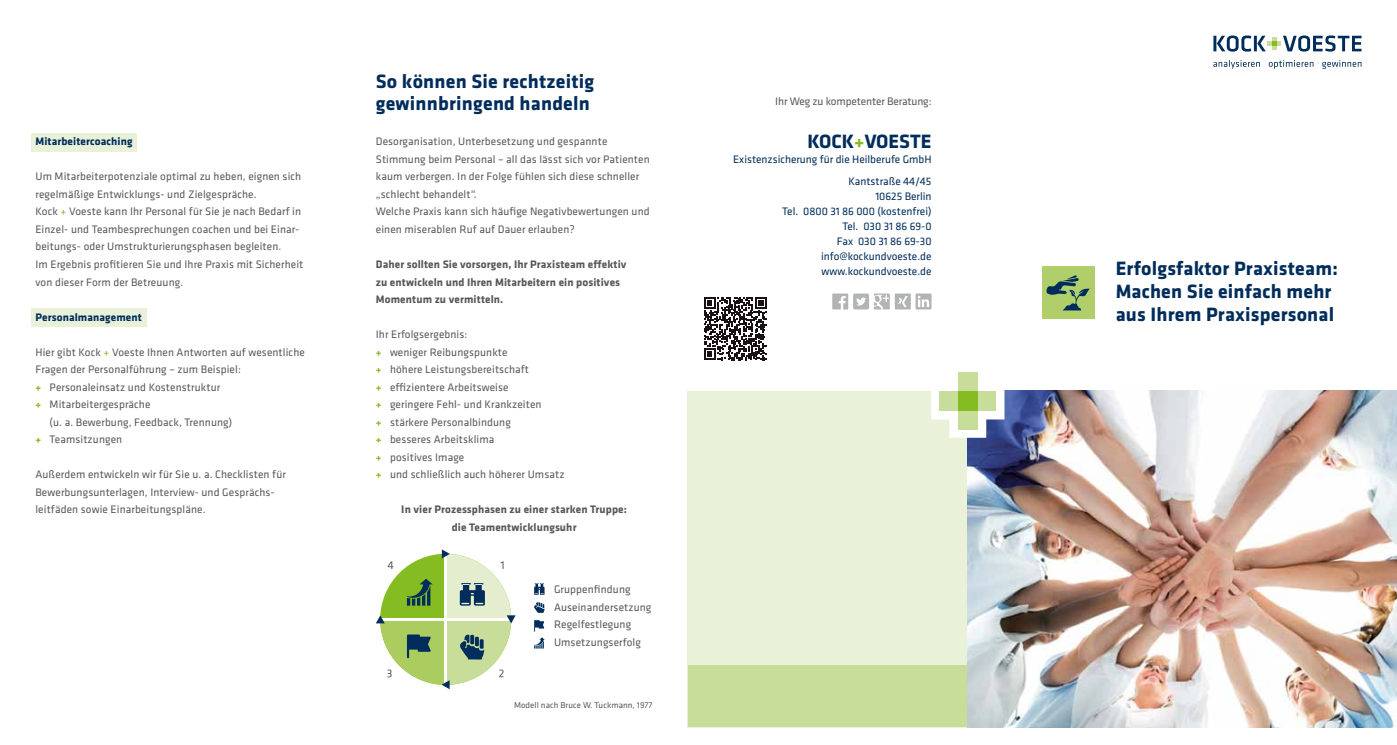
<style>
.page{position:relative;width:1397px;height:745px;background:#fff}
.page>*{position:absolute;margin:0;border:0;box-sizing:border-box;transform-origin:0 0}
.t1{font:700 20px/22.5px "Klavika Basic";letter-spacing:.01em;color:#002d5c}
.t2{font:11.25px/17.5px "Klavika Basic";letter-spacing:.01em;color:#585857}
.t3{font:700 11.25px/17.5px "Klavika Basic";letter-spacing:.01em;color:#585857}
.t4{font:11.25px/15px "Klavika Basic";color:#002d5c;text-align:right}
.t5{font:700 11.25px "Klavika Basic";letter-spacing:.01em;color:#002d5c}
.t6{font:11.25px "Klavika Basic";letter-spacing:-.01em;color:#585857}
.t7{font:8.75px "Klavika Basic";letter-spacing:.01em;color:#585857}
.s1{color:#85bc21}
.s2{font-weight:700;color:#85bc21}
</style>
<div class="page">
<div style="left:687px;top:390px;width:319px;height:336px;background:#eaf1d9"></div>
<div style="left:687px;top:665px;width:299px;height:61px;background:#c9dd9a"></div>
<svg style="left:704px;top:297px;width:62px;height:63px"></svg>
<svg style="left:1213px;top:60px;width:46px;height:9px"></svg>
<svg style="left:1268px;top:60px;width:45px;height:9px"></svg>
<svg style="left:1322px;top:60px;width:39px;height:9px"></svg>
<svg style="left:1213px;top:35px;width:148px;height:17px"></svg>
<div style="left:1042px;top:267px;width:52px;height:52px;background:#b0cf6b"></div>
<img style="left:967px;top:390px;width:429px;height:336px">
<svg style="left:930px;top:372px;width:74px;height:65px"></svg>
<div style="left:957px;top:372px;width:20px;height:19px;background:#c9dd9a"></div>
<div style="left:957px;top:410px;width:20px;height:19px;background:#c9dd9a"></div>
<div style="left:939px;top:391px;width:18px;height:19px;background:#c9dd9a"></div>
<div style="left:977px;top:391px;width:18px;height:19px;background:#c9dd9a"></div>
<div style="left:957px;top:391px;width:20px;height:19px;background:#85bc21"></div>
<svg style="left:1046px;top:275px;width:43px;height:35px"></svg>
<div style="left:31px;top:308px;width:115px;height:19px;background:#eaf1d9"></div>
<div style="left:31px;top:133px;width:106px;height:18px;background:#eaf1d9"></div>
<svg style="left:376px;top:549px;width:139px;height:139px"></svg>
<svg style="left:534px;top:620px;width:10px;height:11px"></svg>
<svg style="left:534px;top:583px;width:10px;height:11px"></svg>
<svg style="left:534px;top:637px;width:10px;height:11px"></svg>
<svg style="left:534px;top:602px;width:10px;height:10px"></svg>
<svg style="left:832px;top:293px;width:99px;height:16px"></svg>
<p class="t5" style="left:35px;top:133px;width:99px">Mitarbeitercoaching</p>
<p class="t2" style="left:35px;top:167px;width:269px">Um Mitarbeiterpotenziale optimal zu heben, eignen sich regelmäßige Entwicklungs- und Zielgespräche.<br>Kock <span class="s1">+</span> Voeste kann Ihr Personal für Sie je nach Bedarf in Einzel- und Teambesprechungen coachen und bei Einar&shy;beitungs- oder Umstrukturierungsphasen begleiten.<br>Im Ergebnis profitieren Sie und Ihre Praxis mit Sicherheit von dieser Form der Betreuung.</p>
<p class="t5" style="left:35px;top:308px;width:108px">Personalmanagement</p>
<p class="t2" style="left:35px;top:342px;width:271px">Hier gibt Kock <span class="s1">+</span> Voeste Ihnen Antworten auf wesentliche</p>
<p class="t2" style="left:35px;top:360px;width:207px">Fragen der Personalführung – zum Beispiel:</p>
<p class="t2" style="left:35px;top:377px;width:186px"><span class="s2">+</span> Personaleinsatz und Kostenstruktur</p>
<p class="t2" style="left:35px;top:395px;width:116px"><span class="s2">+</span> Mitarbeitergespräche</p>
<p class="t2" style="left:50px;top:412px;width:184px">(u. a. Bewerbung, Feedback, Trennung)</p>
<p class="t2" style="left:35px;top:430px;width:88px"><span class="s2">+</span> Teamsitzungen</p>
<p class="t2" style="left:35px;top:465px;width:252px">Außerdem entwickeln wir für Sie u. a. Checklisten für<br>Bewerbungsunterlagen, Interview- und Gesprächs&shy;leitfäden sowie Einarbeitungspläne.</p>
<h1 class="t1" style="left:376px;top:69px;width:220px">So können Sie rechtzeitig gewinnbringend handeln</h1>
<p class="t2" style="left:376px;top:132px;width:275px">Desorganisation, Unterbesetzung und gespannte Stimmung beim Personal – all das lässt sich vor Patienten kaum verbergen. In der Folge fühlen sich diese schneller „schlecht behandelt“.<br>Welche Praxis kann sich häufige Negativbewertungen und einen miserablen Ruf auf Dauer erlauben?</p>
<p class="t3" style="left:376px;top:255px;width:252px">Daher sollten Sie vorsorgen, Ihr Praxisteam effektiv zu entwickeln und Ihren Mitarbeitern ein positives<br>Momentum zu vermitteln.</p>
<p class="t2" style="left:376px;top:325px;width:190px">Ihr Erfolgsergebnis:<br><span class="s2">+</span> weniger Reibungspunkte<br><span class="s2">+</span> höhere Leistungsbereitschaft<br><span class="s2">+</span> effizientere Arbeitsweise<br><span class="s2">+</span> geringere Fehl- und Krankzeiten<br><span class="s2">+</span> stärkere Personalbindung<br><span class="s2">+</span> besseres Arbeitsklima<br><span class="s2">+</span> positives Image<br><span class="s2">+</span> und schließlich auch höherer Umsatz</p>
<p class="t3" style="left:401px;top:500px;width:227px;text-align:center">In vier Prozessphasen zu einer starken Truppe: die Teamentwicklungsuhr</p>
<p class="t2" style="left:554px;top:580px;width:99px">Gruppenfindung<br>Auseinandersetzung<br>Regelfestlegung<br>Umsetzungserfolg</p>
<p class="t7" style="left:514px;top:699px;width:140px">Modell nach Bruce W. Tuckmann, 1977</p>
<p class="t6" style="left:775px;top:94px;width:158px">Ihr Weg zu kompetenter Beratung:</p>
<h1 class="t1" style="left:807px;top:129px;width:126px">Kock<span class="s1">+</span>Voeste</h1>
<p class="t4" style="left:733px;top:147px;width:200px;line-height:22.5px">Existenzsicherung für die Heilberufe GmbH<br>Kantstraße 44/45</p>
<p class="t4" style="left:782px;top:189px;width:151px">10625 Berlin<br>Tel. 0800 31 86 000 (kostenfrei)<br>Tel. 030 31 86 69-0<br>Fax 030 31 86 69-30 info@kockundvoeste.de www.kockundvoeste.de</p>
<h1 class="t1" style="left:1115px;top:256px;width:223px">Erfolgsfaktor Praxisteam:<br>Machen Sie einfach mehr aus Ihrem Praxispersonal</h1>
</div>
